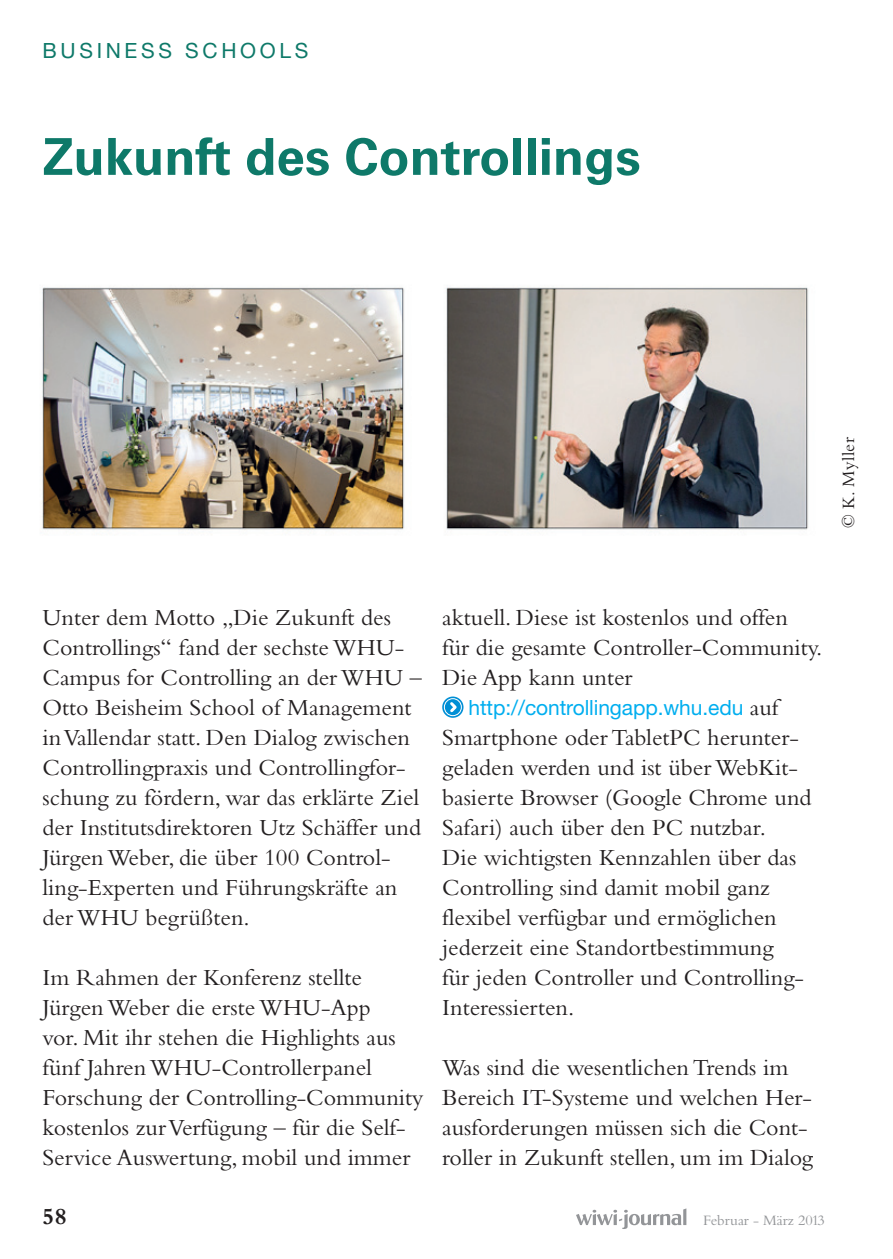
<style>
.page{position:relative;width:893px;height:1259px;background:#fff}
.page>*{position:absolute;margin:0;border:0;box-sizing:border-box;transform-origin:0 0}
.t1{font:700 51px "Univers LT Std";color:#0e7969}
.t2{font:24px/30px "Bembo Std";color:#231f20}
.t3{font:700 24px "Bembo Std";color:#231f20}
.t4{font:21px "Helvetica Neue LT Std";letter-spacing:-.005em;color:#00aeef}
.t5{font:21px "Helvetica Neue LT Std";letter-spacing:.175em;color:#0e7969}
.t6{font:18px "Bembo Std";letter-spacing:.025em;color:#231f20}
.t7{font:15px "Bembo Std";color:#939598}
.s1{font-family:"Bembo Std";font-size:24px;color:#231f20}
</style>
<div class="page">
<img style="left:446px;top:287px;width:363px;height:243px">
<img style="left:41px;top:287px;width:364px;height:243px">
<svg style="left:442px;top:696px;width:21px;height:22px"></svg>
<div style="left:444px;top:698px;width:18px;height:18px;border:1px solid #fff;border-radius:50%"></div>
<svg style="left:447px;top:699px;width:12px;height:16px"></svg>
<svg style="left:576px;top:1208px;width:110px;height:21px"></svg>
<p class="t5" style="left:43px;top:38px;width:81px">Bus iness</p>
<p class="t5" style="left:185px;top:38px;width:36px">Schools</p>
<h1 class="t1" style="left:43px;top:127px;width:600px">Zukunft des Controllings</h1>
<p class="t6" style="left:838px;top:528px;width:93px;rotate:-90deg">© K. Myller</p>
<p class="t2" style="left:43px;top:602px;width:381px">Unter dem Motto „Die Zukunft des Controllings“ fand der sechste WHU-Campus for Controlling an der WHU – Otto Beisheim School of Management in Vallendar statt. Den Dialog zwischen Controllingpraxis und Controllingfor&shy;schung zu fördern, war das erklärte Ziel der Institutsdirektoren Utz Schäffer und Jürgen Weber, die über 100 Control&shy;ling-Experten und Führungskräfte an der WHU begrüßten.</p>
<p class="t2" style="left:43px;top:962px;width:382px">Im Rahmen der Konferenz stellte Jürgen Weber die erste WHU-App<br>vor. Mit ihr stehen die Highlights aus fünf Jahren WHU-Controllerpanel Forschung der Controlling-Community kostenlos zur Verfügung – für die Self-Service Auswertung, mobil und immer</p>
<p class="t2" style="left:442px;top:602px;width:382px">aktuell. Diese ist kostenlos und offen<br>für die gesamte Controller-Community.<br>Die App kann unter</p>
<p class="t4" style="left:469px;top:695px;width:311px">http://controllingapp.whu.edu <span class="s1">auf</span></p>
<p class="t2" style="left:442px;top:722px;width:371px">Smartphone oder TabletPC herunter&shy;geladen werden und ist über WebKit&shy;basierte Browser (Google Chrome und Safari) auch über den PC nutzbar.<br>Die wichtigsten Kennzahlen über das Controlling sind damit mobil ganz flexibel verfügbar und ermöglichen jederzeit eine Standortbestimmung<br>für jeden Controller und Controlling-Interessierten.</p>
<p class="t2" style="left:442px;top:1052px;width:372px">Was sind die wesentlichen Trends im Bereich IT-Systeme und welchen Her&shy;ausforderungen müssen sich die Cont&shy;roller in Zukunft stellen, um im Dialog</p>
<p class="t3" style="left:43px;top:1203px;width:26px">58</p>
<p class="t7" style="left:703px;top:1211px;width:123px">Februar - März 2013</p>
</div>
